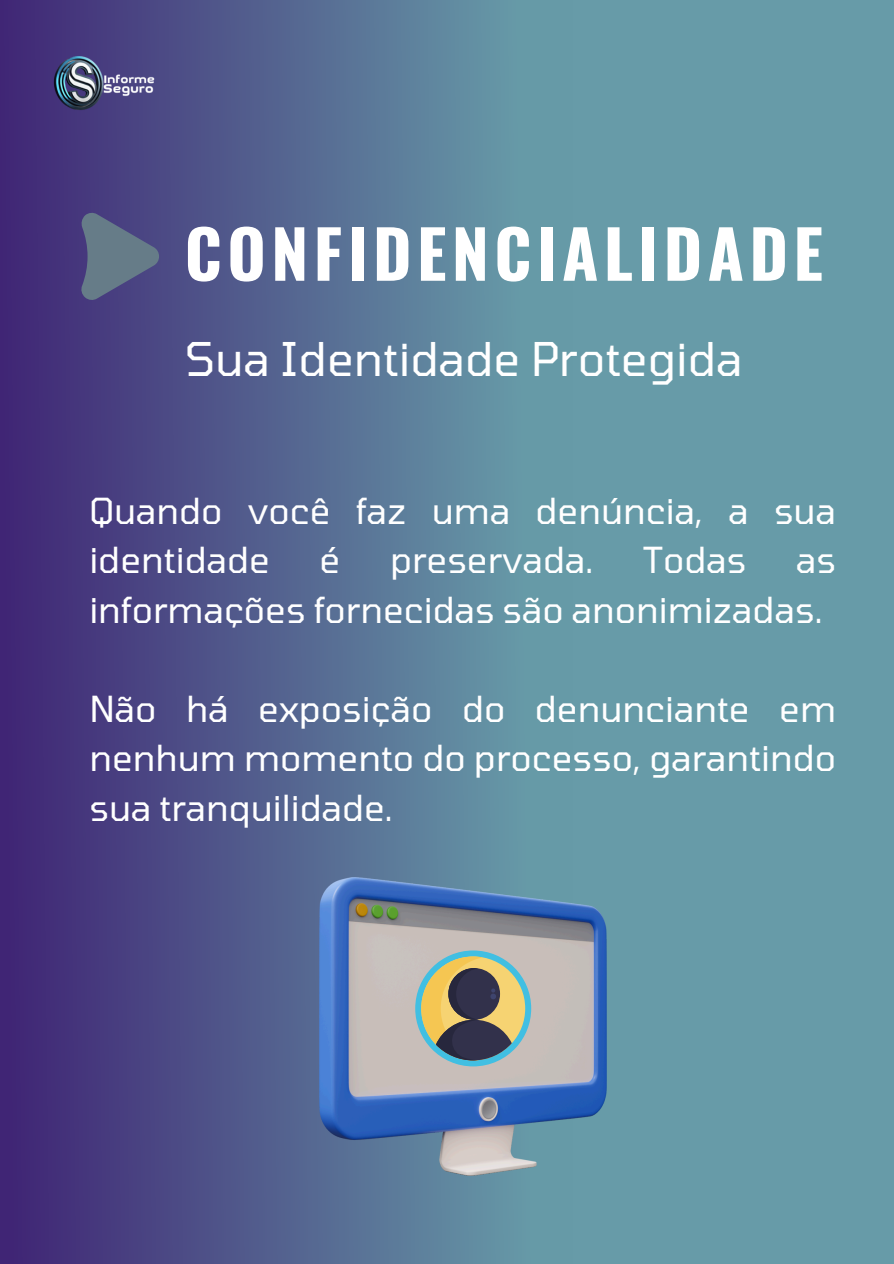
<style>
.page{position:relative;width:894px;height:1264px;background:#fff}
.page>*{position:absolute;margin:0;border:0;box-sizing:border-box;transform-origin:0 0}
.t1{font:700 66px "Oswald";letter-spacing:.08em;color:#fff}
.t2{font:46.2px "Tomorrow";color:#fff}
.t3{font:35.7px/49.5px "Tomorrow";color:#fff}
</style>
<div class="page">
<div style="left:0;top:0;width:893px;height:1263px;background:#679ba8"></div>
<div style="left:0;top:0;width:572px;height:1263px;background:linear-gradient(to right,#402575,#69a3ab)"></div>
<svg style="left:80px;top:212px;width:79px;height:89px;background:#596385"></svg>
<img style="left:319px;top:877px;width:287px;height:297px">
<svg style="left:415px;top:950px;width:116px;height:116px;background:#919581"></svg>
<img style="left:54px;top:39px;width:100px;height:100px">
<h1 class="t1" style="left:185px;top:202px;width:639px">CONFIDENCIALIDADE</h1>
<p class="t2" style="left:185px;top:329px;width:559px">Sua Identidade Protegida</p>
<p class="t3" style="left:89px;top:484px;width:748px">Quando você faz uma denúncia, a sua identidade</p>
<p class="t3" style="left:319px;top:534px;width:22px">é</p>
<p class="t3" style="left:390px;top:534px;width:205px">preservada.</p>
<p class="t3" style="left:643px;top:534px;width:105px">Todas</p>
<p class="t3" style="left:89px;top:534px;width:748px;text-indent:706px">as informações fornecidas são anonimizadas.</p>
<p class="t3" style="left:89px;top:682px;width:748px;text-align:justify">Não há exposição do denunciante em nenhum momento do processo, garantindo sua tranquilidade.</p>
</div>
